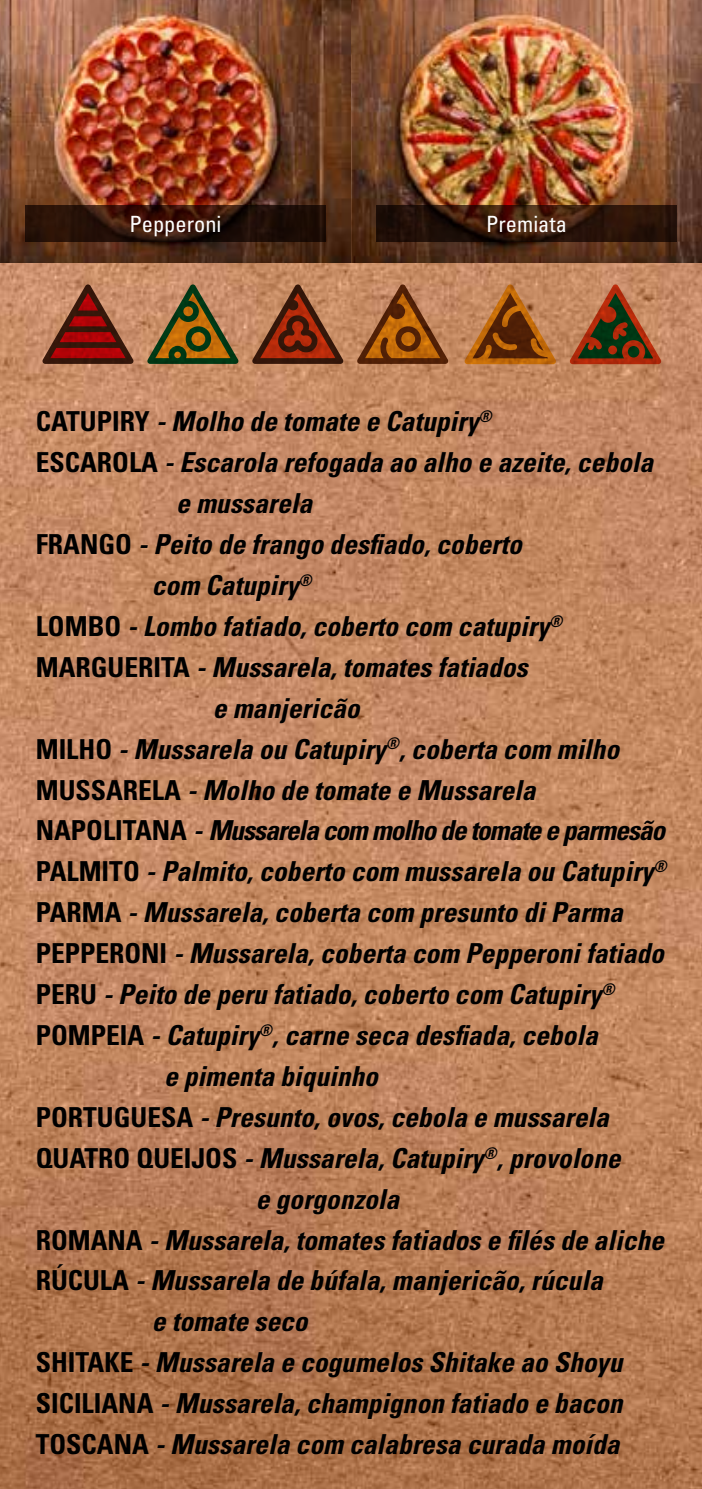
<style>
.page{position:relative;width:702px;height:1489px;background:#fff}
.page>*{position:absolute;margin:0;border:0;box-sizing:border-box;transform-origin:0 0}
.t1{font:italic 700 condensed 27.5px "Univers";color:#000}
.t2{font:italic 700 condensed 27.5px "Univers";letter-spacing:-.04em;color:#000}
.t3{font:condensed 22.25px "Univers";color:#fff}
.s1{font-style:normal}
</style>
<div class="page">
<img style="left:0;top:262px;width:702px;height:1226px">
<img style="left:0;top:0;width:702px;height:262px">
<svg style="left:42px;top:284px;width:92px;height:80px;background:#994b38"></svg>
<svg style="left:147px;top:284px;width:91px;height:80px;background:#8d6d3a"></svg>
<svg style="left:357px;top:284px;width:91px;height:80px;background:#a36432"></svg>
<svg style="left:252px;top:284px;width:91px;height:80px;background:#975133"></svg>
<svg style="left:464px;top:284px;width:92px;height:80px;background:#a56531"></svg>
<svg style="left:569px;top:284px;width:92px;height:80px;background:#925935"></svg>
<svg style="left:25px;top:205px;width:301px;height:36px;background:#2a1108"></svg>
<svg style="left:376px;top:205px;width:300px;height:36px;background:#2f160a"></svg>
<p class="t3" style="left:129px;top:210px;width:93px">Pepperoni</p>
<p class="t3" style="left:486px;top:210px;width:82px">Premiata</p>
<p class="t1" style="left:36px;top:404px;width:457px"><span class="s1">CATUPIRY</span> - Molho de tomate e Catupiry<sup>®</sup></p>
<p class="t1" style="left:36px;top:445px;width:619px"><span class="s1">ESCAROLA</span> - Escarola refogada ao alho e azeite, cebola</p>
<p class="t1" style="left:176px;top:486px;width:137px">e mussarela</p>
<p class="t1" style="left:36px;top:527px;width:487px"><span class="s1">FRANGO</span> - Peito de frango desfiado, coberto</p>
<p class="t1" style="left:152px;top:568px;width:161px">com Catupiry<sup>®</sup></p>
<p class="t1" style="left:36px;top:609px;width:528px"><span class="s1">LOMBO</span> - Lombo fatiado, coberto com catupiry<sup>®</sup></p>
<p class="t1" style="left:36px;top:650px;width:493px"><span class="s1">MARGUERITA</span> - Mussarela, tomates fatiados</p>
<p class="t1" style="left:213px;top:691px;width:148px">e manjericão</p>
<p class="t1" style="left:36px;top:732px;width:585px"><span class="s1">MILHO</span> - Mussarela ou Catupiry<sup>®</sup>, coberta com milho</p>
<p class="t1" style="left:36px;top:772px;width:501px"><span class="s1">MUSSARELA</span> - Molho de tomate e Mussarela</p>
<p class="t2" style="left:36px;top:813px;width:631px"><span class="s1">NAPOLITANA</span> - Mussarela com molho de tomate e parmesão</p>
<p class="t1" style="left:36px;top:854px;width:632px"><span class="s1">PALMITO</span> - Palmito, coberto com mussarela ou Catupiry<sup>®</sup></p>
<p class="t1" style="left:36px;top:895px;width:588px"><span class="s1">PARMA</span> - Mussarela, coberta com presunto di Parma</p>
<p class="t1" style="left:36px;top:936px;width:629px"><span class="s1">PEPPERONI</span> - Mussarela, coberta com Pepperoni fatiado</p>
<p class="t1" style="left:36px;top:977px;width:580px"><span class="s1">PERU</span> - Peito de peru fatiado, coberto com Catupiry<sup>®</sup></p>
<p class="t1" style="left:36px;top:1018px;width:563px"><span class="s1">POMPEIA</span> - Catupiry<sup>®</sup>, carne seca desfiada, cebola</p>
<p class="t1" style="left:164px;top:1059px;width:215px">e pimenta biquinho</p>
<p class="t1" style="left:36px;top:1100px;width:574px"><span class="s1">PORTUGUESA</span> - Presunto, ovos, cebola e mussarela</p>
<p class="t1" style="left:36px;top:1140px;width:586px"><span class="s1">QUATRO QUEIJOS</span> - Mussarela, Catupiry<sup>®</sup>, provolone</p>
<p class="t1" style="left:256px;top:1181px;width:145px">e gorgonzola</p>
<p class="t1" style="left:36px;top:1222px;width:629px"><span class="s1">ROMANA</span> - Mussarela, tomates fatiados e filés de aliche</p>
<p class="t1" style="left:36px;top:1263px;width:568px"><span class="s1">RÚCULA</span> - Mussarela de búfala, manjericão, rúcula</p>
<p class="t1" style="left:152px;top:1304px;width:157px">e tomate seco</p>
<p class="t1" style="left:36px;top:1345px;width:588px"><span class="s1">SHITAKE</span> - Mussarela e cogumelos Shitake ao Shoyu</p>
<p class="t1" style="left:36px;top:1386px;width:588px"><span class="s1">SICILIANA</span> - Mussarela, champignon fatiado e bacon</p>
<p class="t1" style="left:36px;top:1427px;width:585px"><span class="s1">TOSCANA</span> - Mussarela com calabresa curada moída</p>
</div>
